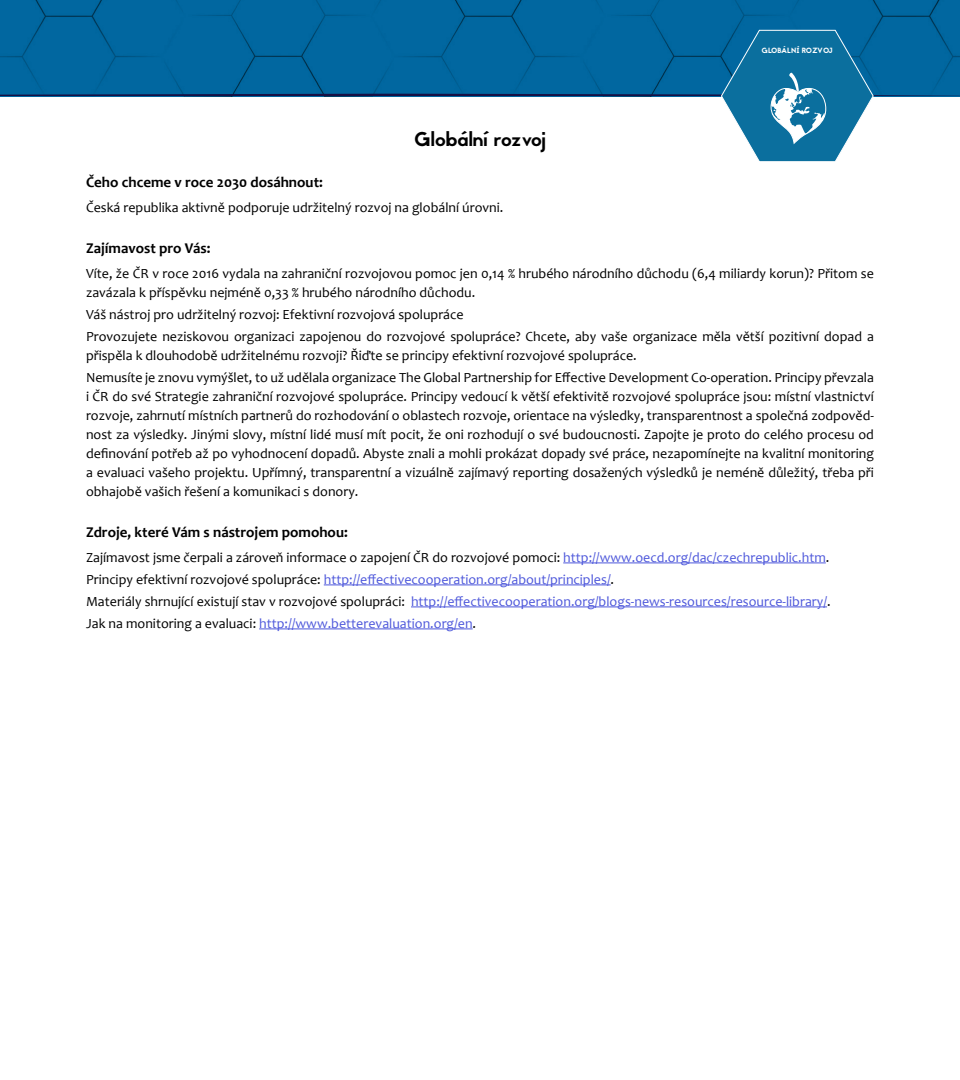
<style>
.page{position:relative;width:960px;height:1080px;background:#fff}
.page>*{position:absolute;margin:0;border:0;box-sizing:border-box;transform-origin:0 0}
.t1{font:20px "Jaapokki";color:#000}
.t2{font:700 15px "Candara";color:#000}
.t3{font:14px/19px "Candara";color:#000}
.t4{font:14px/22px "Candara";color:#4e58db}
.t5{font:7.5px "Jaapokki";letter-spacing:-.015em;color:#fff}
.s1{color:#000}
</style>
<div class="page">
<div style="left:395px;top:0;width:185px;height:30px;background:#0167a0"></div>
<div style="left:0;top:0;width:161px;height:30px;background:#0167a0"></div>
<div style="left:814px;top:0;width:146px;height:30px;background:#0167a0"></div>
<div style="left:580px;top:0;width:234px;height:30px;background:#0167a0"></div>
<div style="left:161px;top:0;width:234px;height:30px;background:#0167a0"></div>
<hr style="left:563px;top:563px;width:263px;height:1px;background:#4e58db">
<hr style="left:324px;top:585px;width:287px;height:1px;background:#4e58db">
<hr style="left:411px;top:607px;width:416px;height:1px;background:#4e58db">
<hr style="left:259px;top:629px;width:214px;height:1px;background:#4e58db">
<svg style="left:0;top:30px;width:960px;height:132px"></svg>
<h1 class="t1" style="left:414px;top:125px;width:134px">Globální rozvoj</h1>
<p class="t5" style="left:762px;top:45px;width:73px">GLOBÁLNÍ ROZVOJ</p>
<p class="t2" style="left:86px;top:173px;width:238px">Čeho chceme v roce 2030 dosáhnout:</p>
<p class="t3" style="left:86px;top:198px;width:419px">Česká republika aktivně podporuje udržitelný rozvoj na globální úrovni.</p>
<p class="t2" style="left:86px;top:239px;width:126px">Zajímavost pro Vás:</p>
<p class="t3" style="left:86px;top:264px;width:790px">Víte, že ČR v roce 2016 vydala na zahraniční rozvojovou pomoc jen 0,14 % hrubého národního důchodu (6,4 miliardy korun)? Přitom se zavázala k příspěvku nejméně 0,33 % hrubého národního důchodu.</p>
<p class="t3" style="left:86px;top:303px;width:790px;line-height:22px">Váš nástroj pro udržitelný rozvoj: Efektivní rozvojová spolupráce<br>Provozujete neziskovou organizaci zapojenou do rozvojové spolupráce? Chcete, aby vaše organizace měla větší pozitivní dopad a</p>
<p class="t3" style="left:86px;top:344px;width:790px;line-height:22px">přispěla k dlouhodobě udržitelnému rozvoji? Řiďte se principy efektivní rozvojové spolupráce.<br>Nemusíte je znovu vymýšlet, to už udělala organizace The Global Partnership for Effective Development Co-operation. Principy převzala</p>
<p class="t3" style="left:86px;top:387px;width:790px;text-align:justify">i ČR do své Strategie zahraniční rozvojové spolupráce. Principy vedoucí k větší efektivitě rozvojové spolupráce jsou: místní vlastnictví rozvoje, zahrnutí místních partnerů do rozhodování o oblastech rozvoje, orientace na výsledky, transparentnost a společná zodpověd&shy;nost za výsledky. Jinými slovy, místní lidé musí mít pocit, že oni rozhodují o své budoucnosti. Zapojte je proto do celého procesu od definování potřeb až po vyhodnocení dopadů. Abyste znali a mohli prokázat dopady své práce, nezapomínejte na kvalitní monitoring a evaluaci vašeho projektu. Upřímný, transparentní a vizuálně zajímavý reporting dosažených výsledků je neméně důležitý, třeba při obhajobě vašich řešení a komunikaci s donory.</p>
<p class="t2" style="left:86px;top:523px;width:263px">Zdroje, které Vám s nástrojem pomohou:</p>
<p class="t4" style="left:86px;top:546px;width:746px"><span class="s1">Zajímavost jsme čerpali a zároveň informace o zapojení ČR do rozvojové pomoci:</span> http://www.oecd.org/dac/czechrepublic.htm<span class="s1">.<br>Principy efektivní rozvojové spolupráce:</span> http://effectivecooperation.org/about/principles/<span class="s1">.<br>Materiály shrnující existují stav v rozvojové spolupráci:</span> http://effectivecooperation.org/blogs-news-resources/resource-library/<span class="s1">.<br>Jak na monitoring a evaluaci:</span> http://www.betterevaluation.org/en<span class="s1">.</span></p>
</div>
